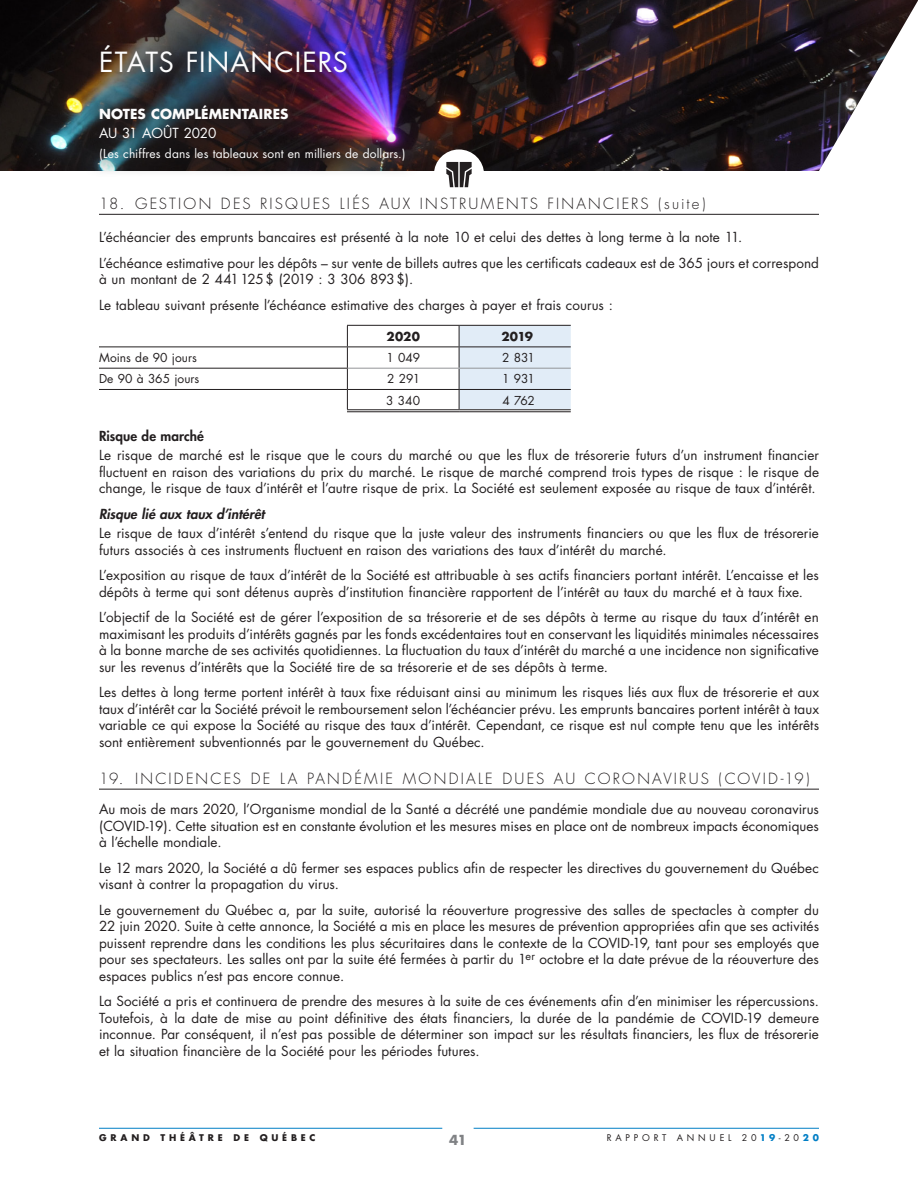
<style>
.page{position:relative;width:918px;height:1188px;background:#fff}
.page>*{position:absolute;margin:0;border:0;box-sizing:border-box;transform-origin:0 0}
.t1{font:27px "Futura";letter-spacing:.035em;color:#fcfcfc}
.Ti4{font:300 15px "Futura";letter-spacing:.15em;color:#231f20}
.TC_Notes{font:13.5px/16.5px "Futura";letter-spacing:.005em;color:#231f20;text-align:justify}
.Ti4e{font:italic 800 13.5px "Futura";letter-spacing:.005em;color:#231f20}
.t2{font:700 13.5px "Futura";letter-spacing:.005em;color:#fcfcfc}
.Ti4e-2{font:800 13.5px "Futura";letter-spacing:.005em;color:#231f20}
.t3{font:13.5px "Futura";letter-spacing:-.02em;color:#fcfcfc}
.t4{font:700 13.5px "Futura";color:#808285}
.t5{font:12px "Futura";letter-spacing:.01em;color:#fcfcfc}
.TC_EF_8_10{font:12px "Futura";color:#231f20}
.TC_EF_8_10-2{font:700 12px "Futura";letter-spacing:.01em;color:#231f20}
.t6{font:9px "Futura";letter-spacing:.42em;color:#231f20}
.t7{font:700 9px "Futura";letter-spacing:.42em;color:#231f20}
.s1{font-weight:700;color:#007ec5}
</style>
<div class="page">
<img style="left:0;top:0;width:918px;height:171px">
<div style="left:80px;top:86px;width:344px;height:92px;background:#231f20;opacity:.7"></div>
<div style="left:434px;top:149px;width:50px;height:51px;background:#fff;border-radius:50%"></div>
<svg style="left:446px;top:162px;width:26px;height:25px"></svg>
<hr style="left:99px;top:214px;width:720px;height:1px;background:#231f20">
<hr style="left:99px;top:789px;width:720px;height:1px;background:#231f20">
<hr style="left:99px;top:347px;width:248px;height:1px;background:#231f20">
<hr style="left:347px;top:347px;width:112px;height:1px;background:#231f20">
<hr style="left:99px;top:368px;width:249px;height:1px;background:#231f20">
<hr style="left:99px;top:389px;width:248px;height:1px;background:#231f20">
<hr style="left:347px;top:389px;width:112px;height:1px;background:#231f20">
<hr style="left:347px;top:409px;width:112px;height:1px;background:#231f20">
<hr style="left:347px;top:411px;width:112px;height:1px;background:#231f20">
<hr style="left:459px;top:411px;width:112px;height:1px;background:#231f20">
<hr style="left:347px;top:325px;width:112px;height:1px;background:#231f20">
<svg style="left:347px;top:326px;width:1px;height:83px"></svg>
<svg style="left:459px;top:325px;width:112px;height:86px;background:#d6e0ea"></svg>
<hr style="left:348px;top:368px;width:111px;height:1px;background:#939598">
<hr style="left:459px;top:368px;width:112px;height:1px;background:#939598">
<hr style="left:99px;top:1128px;width:343px;height:1px;background:#007ec5">
<hr style="left:474px;top:1128px;width:345px;height:1px;background:#007ec5">
<h1 class="t1" style="left:99px;top:45px;width:251px">ÉTATS FINANCIERS</h1>
<p class="t2" style="left:99px;top:105px;width:191px">NOTES COMPLÉMENTAIRES</p>
<p class="t3" style="left:99px;top:125px;width:119px">AU 31 AOÛT 2020</p>
<p class="t5" style="left:99px;top:146px;width:308px">(Les chiffres dans les tableaux sont en milliers de dollars.)</p>
<p class="Ti4" style="left:99px;top:195px;width:608px">18. GESTION DES RISQUES LIÉS AUX INSTRUMENTS FINANCIERS (suite)</p>
<p class="TC_Notes" style="left:99px;top:229px;width:645px">L’échéancier des emprunts bancaires est présenté à la note 10 et celui des dettes à long terme à la note 11.</p>
<p class="TC_Notes" style="left:99px;top:255px;width:722px">L’échéance estimative pour les dépôts – sur vente de billets autres que les certificats cadeaux est de 365 jours et correspond à un montant de 2 441125$ (2019 : 3 306 893$).</p>
<p class="TC_Notes" style="left:99px;top:297px;width:515px">Le tableau suivant présente l’échéance estimative des charges à payer et frais courus :</p>
<p class="TC_EF_8_10-2" style="left:387px;top:328px;width:35px">2020</p>
<p class="TC_EF_8_10-2" style="left:502px;top:328px;width:33px">2019</p>
<p class="TC_EF_8_10" style="left:99px;top:350px;width:99px">Moins de 90 jours</p>
<p class="TC_EF_8_10" style="left:386px;top:350px;width:35px">1 049</p>
<p class="TC_EF_8_10" style="left:502px;top:350px;width:34px">2 831</p>
<p class="TC_EF_8_10" style="left:99px;top:371px;width:102px">De 90 à 365 jours</p>
<p class="TC_EF_8_10" style="left:387px;top:371px;width:34px">2 291</p>
<p class="TC_EF_8_10" style="left:502px;top:371px;width:34px">1 931</p>
<p class="TC_EF_8_10" style="left:386px;top:393px;width:35px">3 340</p>
<p class="TC_EF_8_10" style="left:503px;top:393px;width:34px">4 762</p>
<p class="Ti4e-2" style="left:99px;top:427px;width:106px">Risque de marché</p>
<p class="TC_Notes" style="left:99px;top:447px;width:722px">Le risque de marché est le risque que le cours du marché ou que les flux de trésorerie futurs d’un instrument financier fluctuent en raison des variations du prix du marché. Le risque de marché comprend trois types de risque : le risque de change, le risque de taux d’intérêt et l’autre risque de prix. La Société est seulement exposée au risque de taux d’intérêt.</p>
<p class="Ti4e" style="left:99px;top:505px;width:167px">Risque lié aux taux d’intérêt</p>
<p class="TC_Notes" style="left:99px;top:525px;width:721px">Le risque de taux d’intérêt s’entend du risque que la juste valeur des instruments financiers ou que les flux de trésorerie futurs associés à ces instruments fluctuent en raison des variations des taux d’intérêt du marché.</p>
<p class="TC_Notes" style="left:99px;top:567px;width:722px">L’exposition au risque de taux d’intérêt de la Société est attribuable à ses actifs financiers portant intérêt. L’encaisse et les dépôts à terme qui sont détenus auprès d’institution financière rapportent de l’intérêt au taux du marché et à taux fixe.</p>
<p class="TC_Notes" style="left:99px;top:609px;width:722px">L’objectif de la Société est de gérer l’exposition de sa trésorerie et de ses dépôts à terme au risque du taux d’intérêt en maximisant les produits d’intérêts gagnés par les fonds excédentaires tout en conservant les liquidités minimales nécessaires à la bonne marche de ses activités quotidiennes. La fluctuation du taux d’intérêt du marché a une incidence non significative sur les revenus d’intérêts que la Société tire de sa trésorerie et de ses dépôts à terme.</p>
<p class="TC_Notes" style="left:99px;top:684px;width:722px">Les dettes à long terme portent intérêt à taux fixe réduisant ainsi au minimum les risques liés aux flux de trésorerie et aux taux d’intérêt car la Société prévoit le remboursement selon l’échéancier prévu. Les emprunts bancaires portent intérêt à taux variable ce qui expose la Société au risque des taux d’intérêt. Cependant, ce risque est nul compte tenu que les intérêts sont entièrement subventionnés par le gouvernement du Québec.</p>
<p class="Ti4" style="left:99px;top:770px;width:712px">19. INCIDENCES DE LA PANDÉMIE MONDIALE DUES AU CORONAVIRUS (COVID-19)</p>
<p class="TC_Notes" style="left:99px;top:801px;width:722px">Au mois de mars 2020, l’Organisme mondial de la Santé a décrété une pandémie mondiale due au nouveau coronavirus (COVID-19). Cette situation est en constante évolution et les mesures mises en place ont de nombreux impacts économiques à l’échelle mondiale.</p>
<p class="TC_Notes" style="left:99px;top:860px;width:721px">Le 12 mars 2020, la Société a dû fermer ses espaces publics afin de respecter les directives du gouvernement du Québec visant à contrer la propagation du virus.</p>
<p class="TC_Notes" style="left:99px;top:902px;width:722px">Le gouvernement du Québec a, par la suite, autorisé la réouverture progressive des salles de spectacles à compter du 22 juin 2020. Suite à cette annonce, la Société a mis en place les mesures de prévention appropriées afin que ses activités puissent reprendre dans les conditions les plus sécuritaires dans le contexte de la COVID-19, tant pour ses employés que pour ses spectateurs. Les salles ont par la suite été fermées à partir du 1<sup>er</sup> octobre et la date prévue de la réouverture des espaces publics n’est pas encore connue.</p>
<p class="TC_Notes" style="left:99px;top:993px;width:722px">La Société a pris et continuera de prendre des mesures à la suite de ces événements afin d’en minimiser les répercussions.<br>Toutefois, à la date de mise au point définitive des états financiers, la durée de la pandémie de COVID-19 demeure inconnue. Par conséquent, il n’est pas possible de déterminer son impact sur les résultats financiers, les flux de trésorerie et la situation financière de la Société pour les périodes futures.</p>
<p class="t7" style="left:99px;top:1132px;width:218px">GRAND THÉÂTRE DE QUÉBEC</p>
<p class="t4" style="left:449px;top:1131px;width:19px">41</p>
<p class="t6" style="left:607px;top:1132px;width:214px">RAPPORT ANNUEL 20<span class="s1">19</span>-20<span class="s1">20</span></p>
</div>
